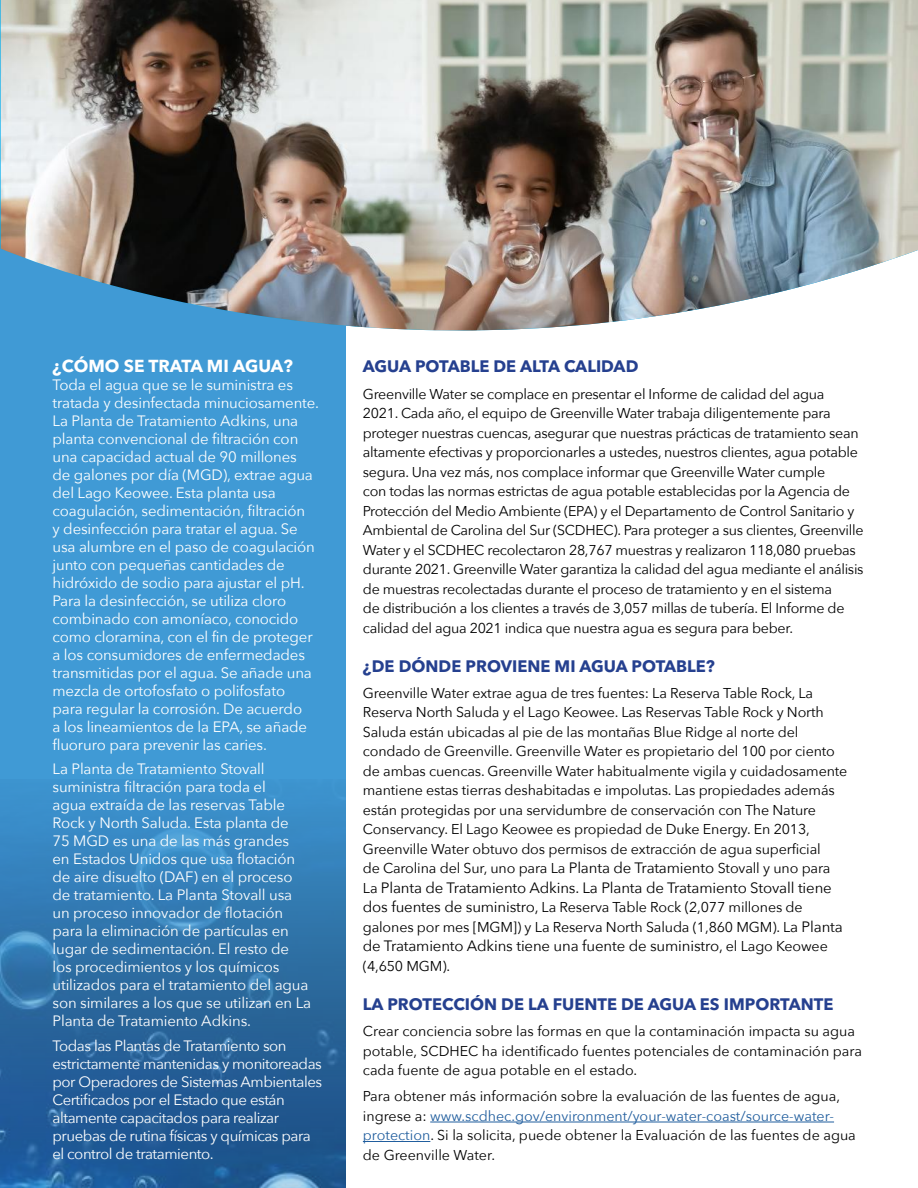
<style>
.page{position:relative;width:918px;height:1188px;background:#fff}
.page>*{position:absolute;margin:0;border:0;box-sizing:border-box;transform-origin:0 0}
.Heading_2{font:700 17.25px "Avenir Next LT Pro";color:#fff}
.t1{font:700 16.5px "Avenir Next LT Pro";color:#25408f}
.Heading_2-2{font:15px/18px "Avenir Next";letter-spacing:-.01em;color:#fff}
.Heading_2-3{font:15px/18px "Avenir Next";letter-spacing:-.03em;color:#fff}
.t2{font:15px "Avenir Next";letter-spacing:-.01em;color:#000}
.t3{font:14.25px/19.5px "Avenir Next";letter-spacing:-.01em;color:#000}
.s1{font-size:15px}
.s2{font-size:14.25px}
.s3{color:#215e9e}
</style>
<div class="page">
<div style="left:0;top:0;width:346px;height:1188px;background:#409ad5"></div>
<hr style="left:430px;top:1122px;width:404px;height:1px;background:#215e9e">
<hr style="left:363px;top:1141px;width:67px;height:1px;background:#215e9e">
<img style="left:1px;top:0;width:917px;height:331px">
<img style="left:0;top:800px;width:346px;height:388px">
<p class="Heading_2" style="left:52px;top:355px;width:242px">¿CÓMO SE TRATA MI AGUA?</p>
<p class="Heading_2-2" style="left:52px;top:375px;width:268px">Toda el agua que se le suministra es tratada y desinfectada minuciosamente.<br>La Planta de Tratamiento Adkins, una planta convencional de filtración con una capacidad actual de 90 millones<br>de galones por día (MGD), extrae agua del Lago Keowee. Esta planta usa coagulación, sedimentación, filtración<br>y desinfección para tratar el agua. Se usa alumbre en el paso de coagulación junto con pequeñas cantidades de hidróxido de sodio para ajustar el pH.<br>Para la desinfección, se utiliza cloro combinado con amoníaco, conocido como cloramina, con el fin de proteger a los consumidores de enfermedades transmitidas por el agua. Se añade una mezcla de ortofosfato o polifosfato para regular la corrosión. De acuerdo<br>a los lineamientos de la EPA, se añade fluoruro para prevenir las caries.</p>
<p class="Heading_2-2" style="left:52px;top:760px;width:260px">La Planta de Tratamiento Stovall suministra filtración para toda el<br>agua extraída de las reservas Table Rock y North Saluda. Esta planta de<br>75 MGD es una de las más grandes<br>en Estados Unidos que usa flotación de aire disuelto (DAF) en el proceso de tratamiento. La Planta Stovall usa un proceso innovador de flotación para la eliminación de partículas en lugar de sedimentación. El resto de los procedimientos y los químicos utilizados para el tratamiento del agua son similares a los que se utilizan en La Planta de Tratamiento Adkins.</p>
<p class="Heading_2-3" style="left:52px;top:1036px;width:271px">Todas las Plantas de Tratamiento son estrictamente mantenidas y monitoreadas por Operadores de Sistemas Ambientales Certificados por el Estado que están altamente capacitados para realizar pruebas de rutina físicas y químicas para el control de tratamiento.</p>
<p class="t1" style="left:363px;top:357px;width:277px">AGUA POTABLE DE ALTA CALIDAD</p>
<p class="t3" style="left:363px;top:383px;width:502px">Greenville Water se complace en presentar el Informe de calidad del agua 2021. Cada año, el equipo de Greenville Water trabaja diligentemente para proteger nuestras cuencas, asegurar que nuestras prácticas de tratamiento sean altamente efectivas y proporcionarles a ustedes, nuestros clientes, agua potable segura. Una vez más, nos complace informar que Greenville Water cumple<br>con todas las normas estrictas de agua potable establecidas por la Agencia de Protección del Medio Ambiente (EPA) y el Departamento de Control Sanitario y Ambiental de Carolina del Sur (SCDHEC). Para proteger a sus clientes, Greenville Water y el SCDHEC recolectaron 28,767 muestras y realizaron 118,080 pruebas durante 2021. Greenville Water garantiza la calidad del agua mediante el análisis de muestras recolectadas durante el proceso de tratamiento y en el sistema<br>de distribución a los clientes a través de 3,057 millas de tubería. El Informe de calidad del agua 2021 indica que nuestra agua es segura para beber.</p>
<p class="t1" style="left:363px;top:656px;width:354px">¿DE DÓNDE PROVIENE MI AGUA POTABLE?</p>
<p class="t3" style="left:363px;top:683px;width:486px">Greenville Water extrae agua de tres fuentes: La Reserva Table Rock, La Reserva North Saluda y el Lago Keowee. Las Reservas Table Rock y North Saluda están ubicadas al pie de las montañas Blue Ridge al norte del condado de Greenville. Greenville Water es propietario del 100 por ciento de ambas cuencas. Greenville Water habitualmente vigila y cuidadosamente mantiene estas tierras deshabitadas e impolutas. Las propiedades además están protegidas por una servidumbre de conservación con The Nature Conservancy. El Lago Keowee es propiedad de Duke Energy. En 2013, Greenville Water obtuvo dos permisos de extracción de agua superficial<br>de Carolina del Sur, uno para La <span class="s1">Planta de Tratamiento</span> Stovall y uno para</p>
<p class="t2" style="left:363px;top:875px;width:470px"><span class="s2">La</span> Planta de Tratamiento Adkins. La Planta de Tratamiento Stovall tiene</p>
<p class="t3" style="left:363px;top:897px;width:481px"><span class="s1">dos fuentes de suministro,</span> La Reserva Table Rock <span class="s1">(</span>2,077 millones de galones por mes [MGM]) y La Reserva North Saluda (1,860 MGM). L<span class="s1">a Planta</span></p>
<p class="t2" style="left:363px;top:934px;width:466px">de Tratamiento Adkins tiene una fuente de suministro, <span class="s2">el Lago Keowee</span></p>
<p class="t3" style="left:363px;top:956px;width:89px">(4,650 MGM).</p>
<p class="t1" style="left:363px;top:994px;width:472px">LA PROTECCIÓN DE LA FUENTE DE AGUA ES IMPORTANTE</p>
<p class="t3" style="left:363px;top:1021px;width:501px">Crear conciencia sobre las formas en que la contaminación impacta su agua potable, SCDHEC ha identificado fuentes potenciales de contaminación para cada fuente de agua potable en el estado.</p>
<p class="t3" style="left:363px;top:1086px;width:495px">Para obtener más información sobre la evaluación de las fuentes de agua, ingrese a: <span class="s3">www.scdhec.gov/environment/your-water-coast/source-water&shy;protection</span>. Si la solicita, puede obtener la Evaluación de las fuentes de agua de Greenville Water.</p>
</div>
